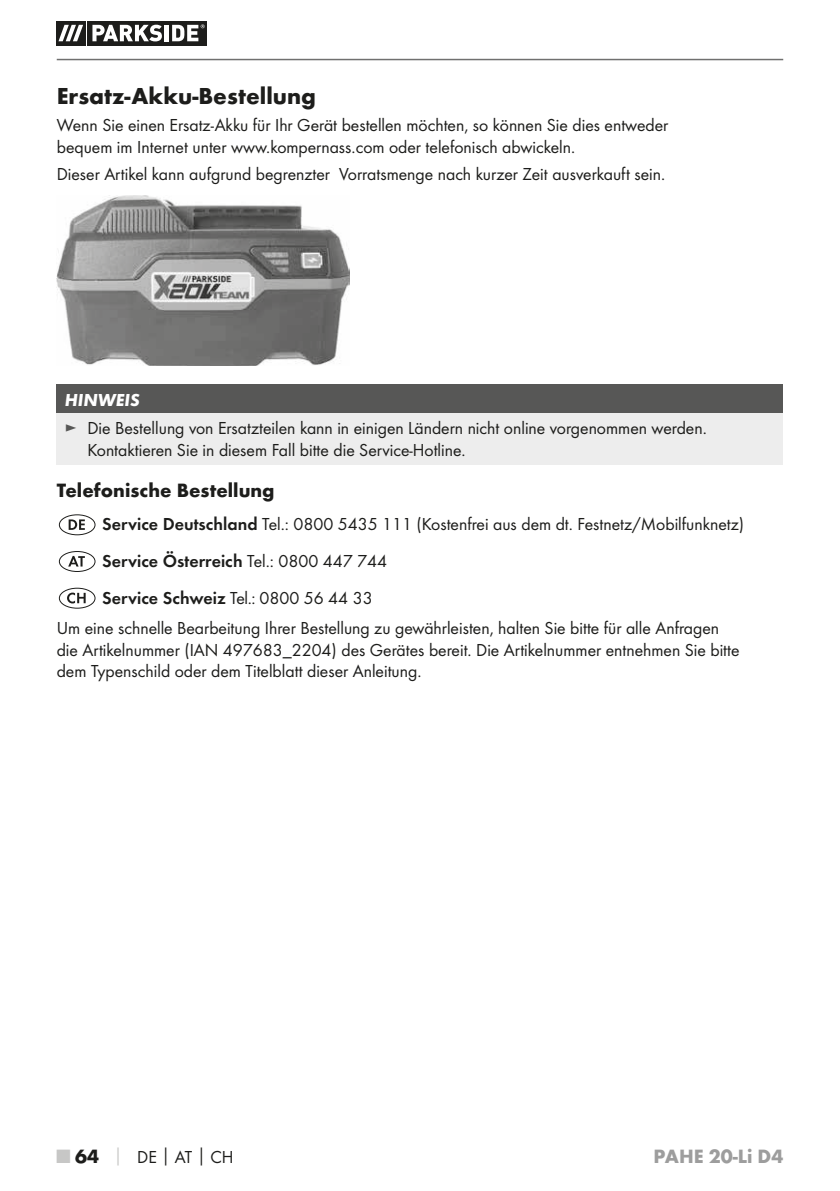
<style>
.page{position:relative;width:840px;height:1191px;background:#fff}
.page>*{position:absolute;margin:0;border:0;box-sizing:border-box;transform-origin:0 0}
.t1{font:700 24px "Futura";color:#1d1d1b}
.t2{font:700 20px "Futura";color:#1d1d1b}
.t3{font:700 20px "Futura";color:#9d9d9d}
.t4{font:18px/21.6px "Futura Boo";color:#1d1d1b}
.t5{font:18px "Futura Dem";color:#1d1d1b}
.t6{font:italic 700 18px "Futura";color:#fff}
.s1{color:#575756}
.s2{font-family:"Futura Dem"}
.s3{font-family:"Futura Boo"}
.s4{font-family:"Futura";font-weight:700;font-size:20px;color:#c7c7c6}
.s5{font-family:"Futura";font-weight:700;font-size:20px}
.s6{font-family:"Futura";font-weight:700;color:#c7c7c6}
.s7{font-family:"Futura";font-weight:700}
</style>
<div class="page">
<hr style="left:57px;top:59px;width:725px;height:1px;background:#70706f">
<svg style="left:85px;top:21px;width:122px;height:24px"></svg>
<div style="left:56px;top:21px;width:29px;height:24px;background:#1d1d1b"></div>
<div style="left:87px;top:21px;width:119px;height:24px;background:#1d1d1b"></div>
<svg style="left:58px;top:25px;width:25px;height:16px"></svg>
<svg style="left:92px;top:25px;width:70px;height:16px"></svg>
<hr style="left:164px;top:25px;width:4px;height:16px;background:#fff">
<svg style="left:172px;top:24px;width:32px;height:17px"></svg>
<img style="left:57px;top:195px;width:292px;height:170px">
<div style="left:57px;top:384px;width:725px;height:29px;background:#575756"></div>
<div style="left:57px;top:413px;width:725px;height:51px;background:#ededed"></div>
<div style="left:59px;top:514px;width:36px;height:21px;border:1px solid #1d1d1b;border-radius:50%"></div>
<svg style="left:69px;top:519px;width:16px;height:11px"></svg>
<div style="left:59px;top:551px;width:36px;height:21px;border:1px solid #1d1d1b;border-radius:50%"></div>
<svg style="left:68px;top:556px;width:17px;height:10px"></svg>
<div style="left:59px;top:588px;width:36px;height:20px;border:1px solid #1d1d1b;border-radius:50%"></div>
<svg style="left:67px;top:592px;width:19px;height:11px"></svg>
<h1 class="t1" style="left:57px;top:86px;width:261px">Ersatz-Akku-Bestellung</h1>
<p class="t4" style="left:57px;top:115px;width:612px">Wenn Sie einen Ersatz-Akku für Ihr Gerät bestellen möchten, so können Sie dies entweder bequem im Internet unter www.kompernass.com oder telefonisch abwickeln.</p>
<p class="t4" style="left:57px;top:164px;width:609px">Dieser Artikel kann aufgrund begrenzter Vorratsmenge nach kurzer Zeit ausverkauft sein.</p>
<p class="t6" style="left:65px;top:394px;width:76px">HINWEIS</p>
<p class="t4" style="left:87px;top:418px;width:620px;text-indent:-23px"><span class="s1">►</span> Die Bestellung von Ersatzteilen kann in einigen Ländern nicht online vorgenommen werden.<br>Kontaktieren Sie in diesem Fall bitte die Service-Hotline.</p>
<p class="t2" style="left:57px;top:481px;width:219px">Telefonische Bestellung</p>
<p class="t4" style="left:102px;top:514px;width:643px"><span class="s2">Service Deutschland</span> Tel.: 0800 5435 111 (Kostenfrei aus dem dt. Festnetz/Mobilfunknetz)</p>
<p class="t5" style="left:102px;top:553px;width:286px">Service Österreich <span class="s3">Tel.: 0800 447 744</span></p>
<p class="t4" style="left:57px;top:583px;width:663px;line-height:30px;text-indent:45px"><span class="s2">Service Schweiz</span> Tel.: 0800 56 44 33<br>Um eine schnelle Bearbeitung Ihrer Bestellung zu gewährleisten, halten Sie bitte für alle Anfragen</p>
<p class="t4" style="left:57px;top:639px;width:684px">die Artikelnummer (IAN 497683_2204) des Gerätes bereit. Die Artikelnummer entnehmen Sie bitte dem Typenschild oder dem Titelblatt dieser Anleitung.</p>
<p class="t4" style="left:57px;top:1146px;width:178px"><span class="s4">■</span> <span class="s5">64</span> <span class="s6">│</span> DE<span class="s7">│</span>AT<span class="s7">│</span>CH</p>
<p class="t3" style="left:653px;top:1147px;width:131px">PAHE 20-Li D4</p>
</div>
